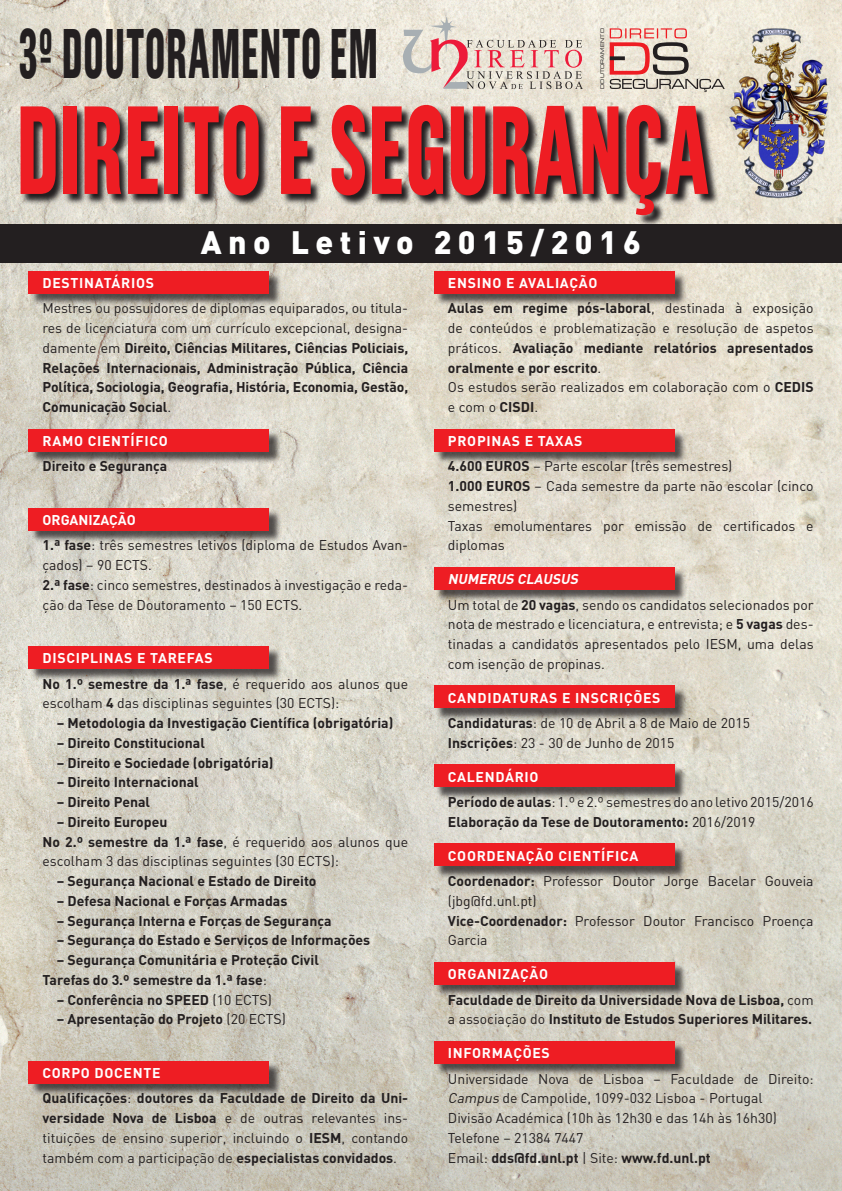
<style>
.page{position:relative;width:842px;height:1191px;background:#fff}
.page>*{position:absolute;margin:0;border:0;box-sizing:border-box;transform-origin:0 0}
.t1{font:700 125px "Grotzec Cond";letter-spacing:.01em;color:#ee1d23;scale:.75 1}
.t2{font:700 70px "Grotzec Cond";letter-spacing:.025em;color:#231f20;scale:.65 1}
.t3{font:900 32px "DIN";letter-spacing:.2em;color:#fff}
.t4{font:700 14px/19.7px "DIN";color:#231f20;text-align:justify}
.t5{font:14px/19.7px "DIN";color:#231f20}
.t6{font:700 14px "DIN";letter-spacing:.05em;color:#fff}
.t7{font:italic 700 14px "DIN";color:#fff}
.t8{font:700 14px "DIN";color:#fff}
.t9{font:5.4px "Microgramma D Medi Exte";letter-spacing:.055em;color:#231f20}
.s1{font-weight:400}
.s2{font-weight:700}
.s3{font-style:italic}
</style>
<div class="page">
<img style="left:0;top:0;width:842px;height:1191px">
<div style="left:30px;top:272px;width:252px;height:34px;background:#231f20;opacity:.75"></div>
<div style="left:28px;top:271px;width:241px;height:22px;background:#ee1d23"></div>
<div style="left:30px;top:430px;width:252px;height:34px;background:#231f20;opacity:.75"></div>
<div style="left:28px;top:429px;width:241px;height:22px;background:#ee1d23"></div>
<div style="left:30px;top:509px;width:252px;height:34px;background:#231f20;opacity:.75"></div>
<div style="left:28px;top:508px;width:241px;height:22px;background:#ee1d23"></div>
<div style="left:30px;top:647px;width:252px;height:34px;background:#231f20;opacity:.75"></div>
<div style="left:28px;top:646px;width:241px;height:23px;background:#ee1d23"></div>
<div style="left:30px;top:1062px;width:252px;height:34px;background:#231f20;opacity:.75"></div>
<div style="left:28px;top:1061px;width:241px;height:22px;background:#ee1d23"></div>
<div style="left:435px;top:272px;width:252px;height:34px;background:#231f20;opacity:.75"></div>
<div style="left:434px;top:271px;width:241px;height:22px;background:#ee1d23"></div>
<div style="left:435px;top:430px;width:252px;height:34px;background:#231f20;opacity:.75"></div>
<div style="left:434px;top:429px;width:241px;height:22px;background:#ee1d23"></div>
<div style="left:435px;top:568px;width:252px;height:34px;background:#231f20;opacity:.75"></div>
<div style="left:434px;top:567px;width:241px;height:23px;background:#ee1d23"></div>
<div style="left:435px;top:687px;width:252px;height:34px;background:#231f20;opacity:.75"></div>
<div style="left:434px;top:685px;width:241px;height:23px;background:#ee1d23"></div>
<div style="left:435px;top:766px;width:252px;height:34px;background:#231f20;opacity:.75"></div>
<div style="left:434px;top:764px;width:241px;height:23px;background:#ee1d23"></div>
<div style="left:435px;top:845px;width:252px;height:34px;background:#231f20;opacity:.75"></div>
<div style="left:434px;top:843px;width:241px;height:23px;background:#ee1d23"></div>
<div style="left:435px;top:963px;width:252px;height:34px;background:#231f20;opacity:.75"></div>
<div style="left:434px;top:962px;width:241px;height:22px;background:#ee1d23"></div>
<div style="left:435px;top:1042px;width:252px;height:34px;background:#231f20;opacity:.75"></div>
<div style="left:434px;top:1041px;width:241px;height:22px;background:#ee1d23"></div>
<svg style="left:21px;top:106px;width:698px;height:118px;background:#8f8b83"></svg>
<svg style="left:403px;top:17px;width:180px;height:72px;background:#dfcbc2"></svg>
<svg style="left:610px;top:28px;width:110px;height:64px;background:#d4baaf"></svg>
<svg style="left:610px;top:56px;width:15px;height:4px"></svg>
<img style="left:720px;top:24px;width:118px;height:177px">
<div style="left:0;top:224px;width:842px;height:39px;background:#231f20"></div>
<p class="t2" style="left:18px;top:13px;width:554px">3º DOUTORAMENTO EM</p>
<p class="t9" style="left:599px;top:89px;width:62px;rotate:-90deg">DOUTORAMENTO</p>
<p class="t1" style="left:17px;top:78px;width:925px">DIREITO E SEGURANÇA</p>
<p class="t3" style="left:201px;top:221px;width:442px">Ano Letivo 2015/2016</p>
<p class="t6" style="left:43px;top:274px;width:113px">DESTINATÁRIOS</p>
<p class="t4" style="left:43px;top:298px;width:367px"><span class="s1">Mestres ou possuidores de diplomas equiparados, ou titula&shy;res de licenciatura com um currículo excepcional, designa&shy;damente em</span> Direito, Ciências Militares, Ciências Policiais, Relações Internacionais, Administração Pública, Ciência Política, Sociologia, Geografia, História, Economia, Gestão, Comunicação Social<span class="s1">.</span></p>
<p class="t6" style="left:43px;top:432px;width:127px">RAMO CIENTÍFICO</p>
<p class="t4" style="left:43px;top:456px;width:126px">Direito e Segurança</p>
<p class="t8" style="left:43px;top:511px;width:95px">ORGANIZAÇÃO</p>
<p class="t5" style="left:43px;top:535px;width:367px"><span class="s2">1.ª fase</span>: três semestres letivos (diploma de Estudos Avan&shy;çados) – 90 ECTS.</p>
<p class="t5" style="left:43px;top:574px;width:367px"><span class="s2">2.ª fase</span>: cinco semestres, destinados à investigação e reda&shy;ção da Tese de Doutoramento – 150 ECTS.</p>
<p class="t6" style="left:43px;top:649px;width:172px">DISCIPLINAS E TAREFAS</p>
<p class="t5" style="left:43px;top:673px;width:367px"><span class="s2">No 1.º semestre da 1.ª fase</span>, é requerido aos alunos que escolham <span class="s2">4</span> das disciplinas seguintes (30 ECTS):</p>
<p class="t4" style="left:57px;top:712px;width:338px">– Metodologia da Investigação Científica (obrigatória)</p>
<p class="t4" style="left:57px;top:732px;width:150px">– Direito Constitucional</p>
<p class="t4" style="left:57px;top:752px;width:218px">– Direito e Sociedade (obrigatória)</p>
<p class="t4" style="left:57px;top:772px;width:144px">– Direito Internacional</p>
<p class="t4" style="left:57px;top:791px;width:95px">– Direito Penal</p>
<p class="t4" style="left:57px;top:811px;width:112px">– Direito Europeu</p>
<p class="t5" style="left:43px;top:831px;width:367px"><span class="s2">No 2.º semestre da 1.ª fase</span>, é requerido aos alunos que escolham 3 das disciplinas seguintes (30 ECTS):</p>
<p class="t4" style="left:57px;top:870px;width:261px">– Segurança Nacional e Estado de Direito</p>
<p class="t4" style="left:57px;top:890px;width:232px">– Defesa Nacional e Forças Armadas</p>
<p class="t4" style="left:57px;top:910px;width:276px">– Segurança Interna e Forças de Segurança</p>
<p class="t4" style="left:57px;top:929px;width:315px">– Segurança do Estado e Serviços de Informações</p>
<p class="t4" style="left:57px;top:949px;width:264px">– Segurança Comunitária e Proteção Civil</p>
<p class="t4" style="left:43px;top:969px;width:226px">Tarefas do 3.º semestre da 1.ª fase<span class="s1">:</span></p>
<p class="t4" style="left:57px;top:989px;width:217px">– Conferência no SPEED <span class="s1">(10 ECTS)</span></p>
<p class="t4" style="left:57px;top:1008px;width:231px">– Apresentação do Projeto <span class="s1">(20 ECTS)</span></p>
<p class="t6" style="left:43px;top:1063px;width:120px">CORPO DOCENTE</p>
<p class="t4" style="left:43px;top:1087px;width:367px">Qualificações<span class="s1">:</span> doutores da Faculdade de Direito da Uni&shy;versidade Nova de Lisboa <span class="s1">e de outras relevantes ins&shy;tituições de ensino superior, incluindo o</span> IESM<span class="s1">, contando também com a participação de</span> especialistas convidados<span class="s1">.</span></p>
<p class="t6" style="left:448px;top:274px;width:151px">ENSINO E AVALIAÇÃO</p>
<p class="t4" style="left:448px;top:298px;width:367px">Aulas em regime pós-laboral<span class="s1">, destinada à exposição de conteúdos e problematização e resolução de aspetos práticos.</span> Avaliação mediante relatórios apresentados oralmente e por escrito<span class="s1">.</span></p>
<p class="t5" style="left:448px;top:377px;width:367px">Os estudos serão realizados em colaboração com o <span class="s2">CEDIS </span>e com o <span class="s2">CISDI</span>.</p>
<p class="t6" style="left:448px;top:432px;width:136px">PROPINAS E TAXAS</p>
<p class="t5" style="left:448px;top:456px;width:286px"><span class="s2">4.600 EUROS</span> – Parte escolar (três semestres)</p>
<p class="t5" style="left:448px;top:476px;width:367px"><span class="s2">1.000 EUROS</span> – Cada semestre da parte não escolar (cinco semestres)</p>
<p class="t5" style="left:448px;top:515px;width:367px">Taxas emolumentares por emissão de certificados e diplomas</p>
<p class="t7" style="left:448px;top:570px;width:135px">NUMERUS CLAUSUS</p>
<p class="t5" style="left:448px;top:594px;width:367px;text-align:justify">Um total de <span class="s2">20 vagas</span>, sendo os candidatos selecionados por nota de mestrado e licenciatura, e entrevista; e <span class="s2">5 vagas</span> des&shy;tinadas a candidatos apresentados pelo IESM, uma delas com isenção de propinas.</p>
<p class="t6" style="left:448px;top:688px;width:214px">CANDIDATURAS E INSCRIÇÕES</p>
<p class="t5" style="left:448px;top:713px;width:304px"><span class="s2">Candidaturas</span>: de 10 de Abril a 8 de Maio de 2015</p>
<p class="t5" style="left:448px;top:732px;width:228px"><span class="s2">Inscrições</span>: 23 - 30 de Junho de 2015</p>
<p class="t6" style="left:448px;top:767px;width:92px">CALENDÁRIO</p>
<p class="t5" style="left:448px;top:792px;width:367px"><span class="s2">Período de aulas</span>: 1.º e 2.º semestres do ano letivo 2015/2016</p>
<p class="t4" style="left:448px;top:811px;width:309px">Elaboração da Tese de Doutoramento: <span class="s1">2016/2019</span></p>
<p class="t6" style="left:448px;top:846px;width:192px">COORDENAÇÃO CIENTÍFICA</p>
<p class="t5" style="left:448px;top:871px;width:367px"><span class="s2">Coordenador:</span> Professor Doutor Jorge Bacelar Gouveia (jbg@fd.unl.pt)</p>
<p class="t5" style="left:448px;top:910px;width:367px"><span class="s2">Vice-Coordenador:</span> Professor Doutor Francisco Proença<br>Garcia</p>
<p class="t6" style="left:448px;top:965px;width:102px">ORGANIZAÇÃO</p>
<p class="t4" style="left:448px;top:989px;width:367px">Faculdade de Direito da Universidade Nova de Lisboa, <span class="s1">com a associação do</span> Instituto de Estudos Superiores Militares.</p>
<p class="t6" style="left:448px;top:1044px;width:103px">INFORMAÇÕES</p>
<p class="t5" style="left:448px;top:1068px;width:367px">Universidade Nova de Lisboa – Faculdade de Direito:<br><span class="s3">Campus</span> de Campolide, 1099-032 Lisboa - Portugal</p>
<p class="t5" style="left:448px;top:1108px;width:330px">Divisão Académica (10h às 12h30 e das 14h às 16h30)</p>
<p class="t5" style="left:448px;top:1127px;width:137px">Telefone – 21384 7447</p>
<p class="t4" style="left:448px;top:1147px;width:264px"><span class="s1">Email:</span> dds@fd.unl.pt <span class="s1">| Site:</span> www.fd.unl.pt</p>
</div>
